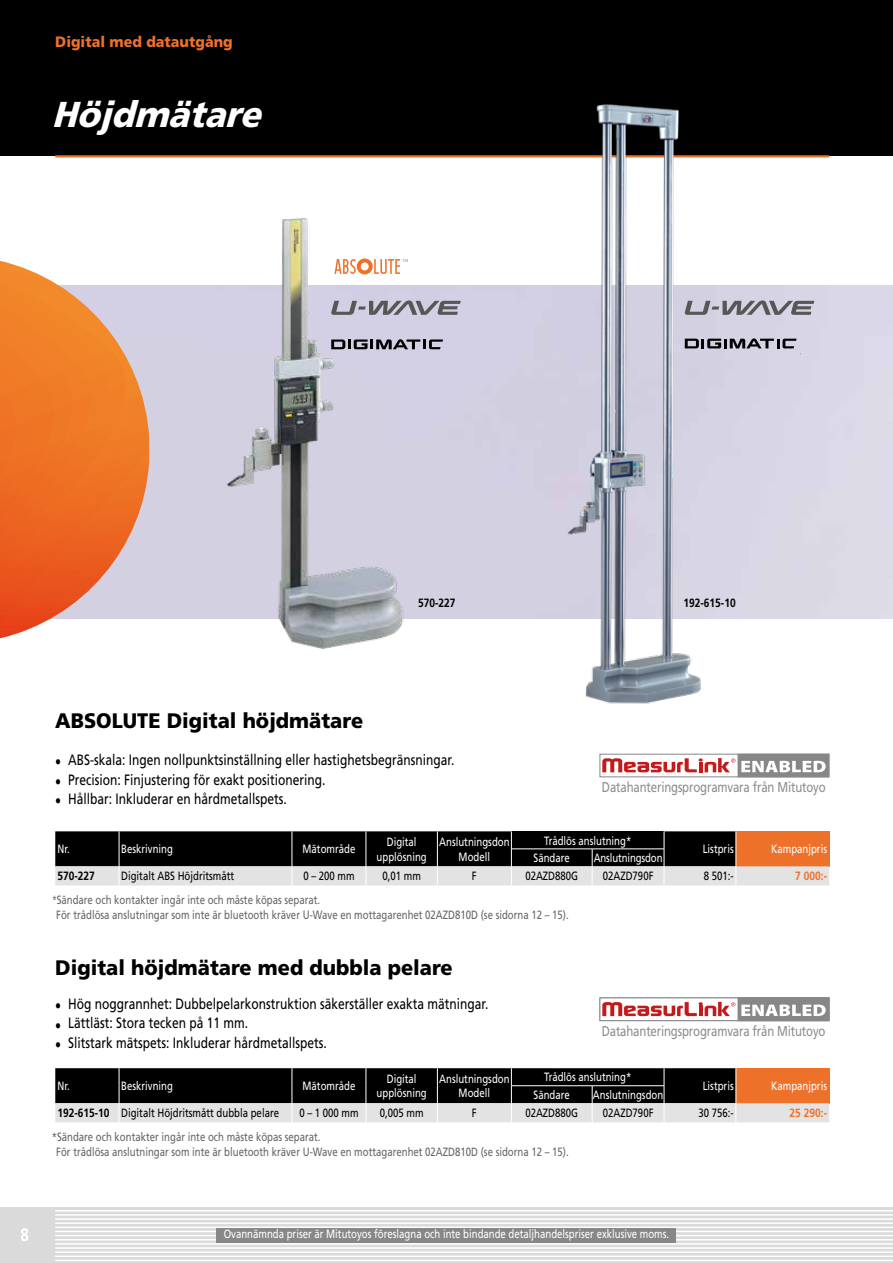
<style>
.page{position:relative;width:893px;height:1263px;background:#fff}
.page>*{position:absolute;margin:0;border:0;box-sizing:border-box;transform-origin:0 0}
.t1{font:italic 900 36px "Mitutoyo Frutiger";color:#fff}
.t2{font:900 21px "Mitutoyo Frutiger";color:#000}
.t3{font:700 18px "Mitutoyo Frutiger";color:#fff}
.t4{font:15px "Mitutoyo Frutiger";color:#000}
.t5{font:900 15px "Mitutoyo Frutiger";color:#ee712a}
.t6{font:14.25px "Mitutoyo Frutiger";letter-spacing:-.01em;color:#8d8e8e}
.t7{font:12px/14.4px "Mitutoyo Frutiger";color:#fff;text-align:center}
.t8{font:12px "Mitutoyo Frutiger";color:#000}
.t9{font:12px/14.4px "Mitutoyo Frutiger";color:#666;scale:.8 1}
.t10{font:12px/14.4px "Mitutoyo Frutiger";color:#666}
.t11{font:700 12px "Mitutoyo Frutiger";color:#000}
.t12{font:700 12px "Mitutoyo Frutiger";color:#ee702a}
.s1{font-weight:700}
</style>
<div class="page">
<div style="left:0;top:1208px;width:55px;height:55px;background:#dadada"></div>
<div style="left:55px;top:1208px;width:838px;height:55px;background:#dadada"></div>
<hr style="left:55px;top:1210px;width:838px;height:1px;background:#fff">
<hr style="left:55px;top:1214px;width:838px;height:2px;background:#fff">
<hr style="left:55px;top:1218px;width:838px;height:2px;background:#fff">
<hr style="left:55px;top:1222px;width:838px;height:2px;background:#fff">
<hr style="left:55px;top:1226px;width:838px;height:2px;background:#fff">
<hr style="left:55px;top:1231px;width:838px;height:1px;background:#fff">
<hr style="left:55px;top:1235px;width:838px;height:1px;background:#fff">
<hr style="left:55px;top:1239px;width:838px;height:1px;background:#fff">
<hr style="left:55px;top:1243px;width:838px;height:1px;background:#fff">
<hr style="left:55px;top:1247px;width:838px;height:2px;background:#fff">
<hr style="left:55px;top:1251px;width:838px;height:2px;background:#fff">
<hr style="left:55px;top:1255px;width:838px;height:2px;background:#fff">
<hr style="left:55px;top:1260px;width:838px;height:1px;background:#fff">
<img style="left:149px;top:286px;width:744px;height:333px">
<div style="left:217px;top:1228px;width:459px;height:14px;background:#878787"></div>
<div style="left:0;top:0;width:893px;height:155px;background:#000"></div>
<hr style="left:55px;top:155px;width:774px;height:2px;background:#ee712a">
<svg style="left:55px;top:1068px;width:774px;height:54px;background:#655b56"></svg>
<hr style="left:511px;top:1085px;width:81px;height:1px;background:#fff">
<hr style="left:592px;top:1085px;width:72px;height:1px;background:#fff">
<svg style="left:55px;top:831px;width:774px;height:54px;background:#665c56"></svg>
<hr style="left:512px;top:849px;width:80px;height:1px;background:#fff">
<hr style="left:592px;top:849px;width:72px;height:1px;background:#fff">
<img style="left:559px;top:104px;width:156px;height:600px">
<img style="left:214px;top:218px;width:199px;height:431px">
<div style="left:600px;top:998px;width:229px;height:23px;background:#fff;border:1px solid #878787"></div>
<svg style="left:602px;top:1002px;width:133px;height:14px"></svg>
<div style="left:738px;top:998px;width:91px;height:23px;background:#878787"></div>
<svg style="left:741px;top:1004px;width:85px;height:12px"></svg>
<svg style="left:600px;top:754px;width:138px;height:23px"></svg>
<svg style="left:602px;top:758px;width:133px;height:14px"></svg>
<div style="left:738px;top:754px;width:91px;height:23px;background:#878787"></div>
<svg style="left:741px;top:761px;width:85px;height:11px"></svg>
<svg style="left:334px;top:258px;width:74px;height:16px"></svg>
<svg style="left:331px;top:339px;width:112px;height:10px"></svg>
<svg style="left:685px;top:338px;width:112px;height:10px"></svg>
<svg style="left:331px;top:300px;width:130px;height:15px;background:#9a98a3"></svg>
<svg style="left:684px;top:300px;width:130px;height:15px;background:#9b9aa2"></svg>
<svg style="left:0;top:261px;width:149px;height:377px;background:#eb8d56"></svg>
<p class="t5" style="left:55px;top:32px;width:179px">Digital med datautgång</p>
<h1 class="t1" style="left:52px;top:93px;width:222px">Höjdmätare</h1>
<p class="t11" style="left:418px;top:596px;width:39px">570-227</p>
<p class="t11" style="left:683px;top:596px;width:54px">192-615-10</p>
<h2 class="t2" style="left:55px;top:708px;width:309px">ABSOLUTE Digital höjdmätare</h2>
<p class="t4" style="left:55px;top:751px;width:401px">• ABS-skala: Ingen nollpunktsinställning eller hastighetsbegränsningar.</p>
<p class="t4" style="left:55px;top:770px;width:272px">• Precision: Finjustering för exakt positionering.</p>
<p class="t4" style="left:55px;top:790px;width:233px">• Hållbar: Inkluderar en hårdmetallspets.</p>
<p class="t6" style="left:602px;top:779px;width:225px">Datahanteringsprogramvara från Mitutoyo</p>
<p class="t7" style="left:57px;top:842px;width:14px">Nr.</p>
<p class="t7" style="left:121px;top:842px;width:53px">Beskrivning</p>
<p class="t7" style="left:303px;top:842px;width:54px">Mätområde</p>
<p class="t7" style="left:377px;top:835px;width:52px">Digital upplösning</p>
<p class="t7" style="left:439px;top:835px;width:72px">Anslutningsdon<br>Modell</p>
<p class="t7" style="left:544px;top:833px;width:89px">Trådlös anslutning*</p>
<p class="t7" style="left:534px;top:851px;width:38px">Sändare</p>
<p class="t7" style="left:594px;top:851px;width:70px">Anslutningsdon</p>
<p class="t7" style="left:703px;top:842px;width:32px">Listpris</p>
<p class="t7" style="left:771px;top:842px;width:58px">Kampanjpris</p>
<p class="t11" style="left:57px;top:869px;width:39px">570-227</p>
<p class="t8" style="left:121px;top:869px;width:115px">Digitalt ABS Höjdritsmått</p>
<p class="t8" style="left:303px;top:869px;width:53px">0 – 200 mm</p>
<p class="t8" style="left:382px;top:869px;width:40px">0,01 mm</p>
<p class="t8" style="left:472px;top:869px;width:6px">F</p>
<p class="t8" style="left:525px;top:869px;width:54px">02AZD880G</p>
<p class="t8" style="left:603px;top:869px;width:52px">02AZD790F</p>
<p class="t8" style="left:704px;top:869px;width:31px">8 501:-</p>
<p class="t12" style="left:795px;top:869px;width:33px">7 000:-</p>
<p class="t9" style="left:56px;top:893px;width:642px;text-indent:-4px">*Sändare och kontakter ingår inte och måste köpas separat.<br>För trådlösa anslutningar som inte är bluetooth kräver U-Wave en mottagarenhet 02AZD810D (se sidorna 12 – 15).</p>
<h2 class="t2" style="left:55px;top:955px;width:399px">Digital höjdmätare med dubbla pelare</h2>
<p class="t4" style="left:55px;top:995px;width:435px">• Hög noggrannhet: Dubbelpelarkonstruktion säkerställer exakta mätningar.</p>
<p class="t4" style="left:55px;top:1014px;width:194px">• Lättläst: Stora tecken på 11 mm.</p>
<p class="t4" style="left:55px;top:1034px;width:273px">• Slitstark mätspets: Inkluderar hårdmetallspets.</p>
<p class="t7" style="left:57px;top:1079px;width:14px">Nr.</p>
<p class="t7" style="left:121px;top:1079px;width:53px">Beskrivning</p>
<p class="t7" style="left:303px;top:1079px;width:54px">Mätområde</p>
<p class="t7" style="left:377px;top:1072px;width:52px">Digital upplösning</p>
<p class="t7" style="left:439px;top:1072px;width:72px">Anslutningsdon<br>Modell</p>
<p class="t7" style="left:544px;top:1070px;width:89px">Trådlös anslutning*</p>
<p class="t6" style="left:602px;top:1022px;width:225px">Datahanteringsprogramvara från Mitutoyo</p>
<p class="t7" style="left:703px;top:1079px;width:32px">Listpris</p>
<p class="t7" style="left:771px;top:1079px;width:58px">Kampanjpris</p>
<p class="t7" style="left:534px;top:1087px;width:38px">Sändare</p>
<p class="t7" style="left:593px;top:1087px;width:72px">Anslutningsdon</p>
<p class="t8" style="left:57px;top:1106px;width:223px"><span class="s1">192-615-10</span> Digitalt Höjdritsmått dubbla pelare</p>
<p class="t8" style="left:299px;top:1106px;width:61px">0 – 1 000 mm</p>
<p class="t8" style="left:380px;top:1106px;width:45px">0,005 mm</p>
<p class="t8" style="left:472px;top:1106px;width:6px">F</p>
<p class="t8" style="left:525px;top:1106px;width:54px">02AZD880G</p>
<p class="t8" style="left:603px;top:1106px;width:52px">02AZD790F</p>
<p class="t8" style="left:699px;top:1106px;width:37px">30 756:-</p>
<p class="t12" style="left:790px;top:1106px;width:39px">25 290:-</p>
<p class="t10" style="left:56px;top:1130px;width:514px;text-indent:-5px">*Sändare och kontakter ingår inte och måste köpas separat.<br>För trådlösa anslutningar som inte är bluetooth kräver U-Wave en mottagarenhet 02AZD810D (se sidorna 12 – 15).</p>
<h3 class="t3" style="left:21px;top:1224px;width:10px">8</h3>
<p class="t7" style="left:224px;top:1227px;width:447px">Ovannämnda priser är Mitutoyos föreslagna och inte bindande detaljhandelspriser exklusive moms.</p>
</div>
